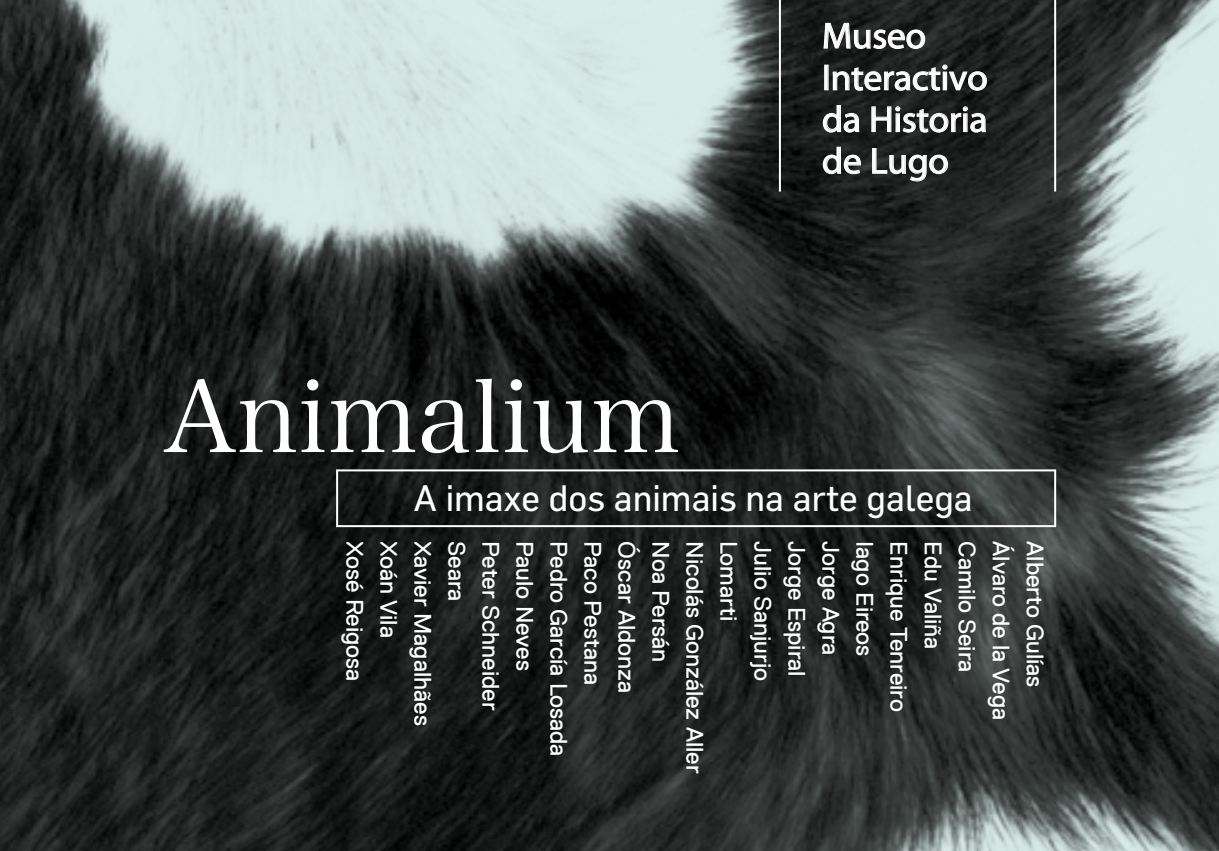
<style>
.page{position:relative;width:1219px;height:851px;background:#fff}
.page>*{position:absolute;margin:0;border:0;box-sizing:border-box;transform-origin:0 0}
.t1{font:100px "Hira Min Pro N W3";color:#fff}
.t2{font:36.6px/41.8px "Myriad Pro";letter-spacing:-.01em;color:#fff}
.t3{font:36px "Flama";color:#fff}
.t4{font:24px "Replica";color:#fff}
</style>
<div class="page">
<img style="left:0;top:0;width:1219px;height:850px">
<svg style="left:823px;top:22px;width:103px;height:28px;background:#4b4c4c"></svg>
<svg style="left:832px;top:65px;width:155px;height:26px;background:#4c4e4d"></svg>
<svg style="left:822px;top:104px;width:38px;height:29px"></svg>
<svg style="left:871px;top:106px;width:115px;height:27px;background:#4c4e4d"></svg>
<svg style="left:822px;top:146px;width:39px;height:29px"></svg>
<svg style="left:872px;top:147px;width:77px;height:35px;background:#424443"></svg>
<hr style="left:779px;top:0;width:2px;height:191px;background:#fff">
<hr style="left:1054px;top:0;width:2px;height:191px;background:#fff">
<div style="left:336px;top:469px;width:720px;height:58px;border:2px solid #fff"></div>
<h2 class="t2" style="left:822px;top:14px;width:167px">Museo<br>Interactivo da Historia de Lugo</h2>
<h1 class="t1" style="left:163px;top:332px;width:519px">Animalium</h1>
<h3 class="t3" style="left:413px;top:476px;width:561px">A imaxe dos animais na arte galega</h3>
<p class="t4" style="left:368px;top:541px;width:142px;rotate:90deg">Xosé Reigosa</p>
<p class="t4" style="left:402px;top:541px;width:98px;rotate:90deg">Xoán Vila</p>
<p class="t4" style="left:436px;top:541px;width:186px;rotate:90deg">Xavier Magalhães</p>
<p class="t4" style="left:470px;top:541px;width:61px;rotate:90deg">Seara</p>
<p class="t4" style="left:504px;top:541px;width:171px;rotate:90deg">Peter Schneider</p>
<p class="t4" style="left:538px;top:541px;width:131px;rotate:90deg">Paulo Neves</p>
<p class="t4" style="left:572px;top:541px;width:216px;rotate:90deg">Pedro García Losada</p>
<p class="t4" style="left:606px;top:541px;width:145px;rotate:90deg">Paco Pestana</p>
<p class="t4" style="left:640px;top:541px;width:153px;rotate:90deg">Óscar Aldonza</p>
<p class="t4" style="left:674px;top:541px;width:122px;rotate:90deg">Noa Persán</p>
<p class="t4" style="left:708px;top:541px;width:234px;rotate:90deg">Nicolás González Aller</p>
<p class="t4" style="left:742px;top:541px;width:81px;rotate:90deg">Lomarti</p>
<p class="t4" style="left:776px;top:541px;width:141px;rotate:90deg">Julio Sanjurjo</p>
<p class="t4" style="left:810px;top:541px;width:137px;rotate:90deg">Jorge Espiral</p>
<p class="t4" style="left:844px;top:541px;width:115px;rotate:90deg">Jorge Agra</p>
<p class="t4" style="left:878px;top:541px;width:117px;rotate:90deg">Iago Eireos</p>
<p class="t4" style="left:912px;top:541px;width:172px;rotate:90deg">Enrique Tenreiro</p>
<p class="t4" style="left:946px;top:541px;width:110px;rotate:90deg">Edu Valiña</p>
<p class="t4" style="left:980px;top:541px;width:132px;rotate:90deg">Camilo Seira</p>
<p class="t4" style="left:1014px;top:541px;width:180px;rotate:90deg">Álvaro de la Vega</p>
<p class="t4" style="left:1048px;top:541px;width:148px;rotate:90deg">Alberto Gulías</p>
</div>
